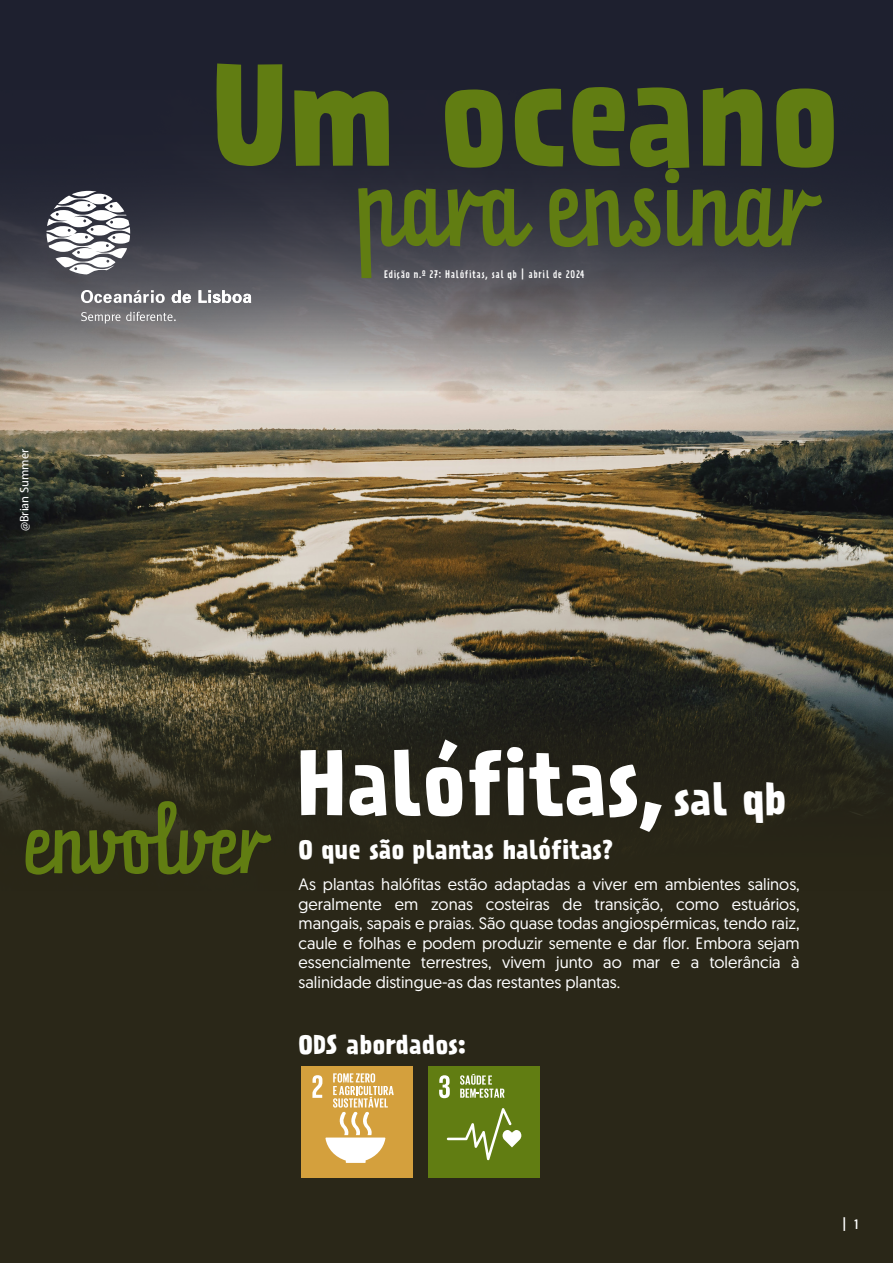
<style>
.page{position:relative;width:893px;height:1263px;background:#1e202f}
.page>*{position:absolute;margin:0;border:0;box-sizing:border-box;transform-origin:0 0}
.t1{font:700 129.45px "Prater Sans Pro";letter-spacing:.015em;color:#617d12}
.t2{font:92.4px "Prater Script Pro";color:#617d12}
.t3{font:700 81.6px "Prater Sans Pro";letter-spacing:-.005em;color:#fff}
.t4{font:70.95px "Prater Script Pro";color:#617d12}
.t5{font:700 40.95px "Prater Sans Pro";color:#fff}
.t6{font:700 24px "Prater Sans Pro";color:#fff}
.t7{font:16.5px/19.5px "Geomanist";color:#fff;text-align:justify}
.t8{font:12.45px "Myriad Pro";color:#fff}
.t9{font:12.15px "Prater Sans Pro";color:#fff}
.t10{font:9.75px "Prater Sans Pro";letter-spacing:.08em;color:#fff}
</style>
<div class="page">
<img style="left:0;top:390px;width:893px;height:301px">
<div style="left:0;top:957px;width:893px;height:306px;background:#2a2718"></div>
<svg style="left:0;top:691px;width:893px;height:266px;background:#2c2a1c"></svg>
<svg style="left:0;top:178px;width:893px;height:212px"></svg>
<svg style="left:81px;top:312px;width:95px;height:12px"></svg>
<svg style="left:81px;top:290px;width:84px;height:13px"></svg>
<svg style="left:172px;top:290px;width:19px;height:13px"></svg>
<svg style="left:199px;top:290px;width:52px;height:13px"></svg>
<svg style="left:47px;top:191px;width:83px;height:83px;background:#a0a1a6"></svg>
<div style="left:301px;top:1066px;width:112px;height:111px;background:#d4a03d"></div>
<svg style="left:312px;top:1073px;width:82px;height:90px"></svg>
<div style="left:428px;top:1066px;width:112px;height:111px;background:#617d12"></div>
<svg style="left:439px;top:1075px;width:11px;height:23px"></svg>
<svg style="left:447px;top:1108px;width:74px;height:52px"></svg>
<svg style="left:460px;top:1074px;width:45px;height:24px"></svg>
<p class="t8" style="left:17px;top:531px;width:84px;rotate:-90deg">@Brian Summer</p>
<h1 class="t1" style="left:212px;top:17px;width:628px">Um oceano</h1>
<h2 class="t2" style="left:359px;top:133px;width:458px">para ensinar</h2>
<p class="t10" style="left:384px;top:268px;width:202px">Edição n.º 27: Halófitas, sal qb | abril de 2024</p>
<h3 class="t4" style="left:26px;top:787px;width:242px">envolver</h3>
<h3 class="t3" style="left:296px;top:721px;width:369px">Halófitas,</h3>
<h3 class="t5" style="left:673px;top:768px;width:114px">sal qb</h3>
<h3 class="t6" style="left:299px;top:831px;width:316px">O que são plantas halófitas?</h3>
<p class="t7" style="left:299px;top:874px;width:503px">As plantas halófitas estão adaptadas a viver em ambientes salinos, geralmente em zonas costeiras de transição, como estuários, mangais, sapais e praias. São quase todas angiospérmicas, tendo raiz, caule e folhas e podem produzir semente e dar flor. Embora sejam essencialmente terrestres, vivem junto ao mar e a tolerância à salinidade distingue-as das restantes plantas.</p>
<h3 class="t6" style="left:299px;top:1026px;width:169px">ODS abordados:</h3>
<p class="t9" style="left:842px;top:1217px;width:18px">| 1</p>
</div>
